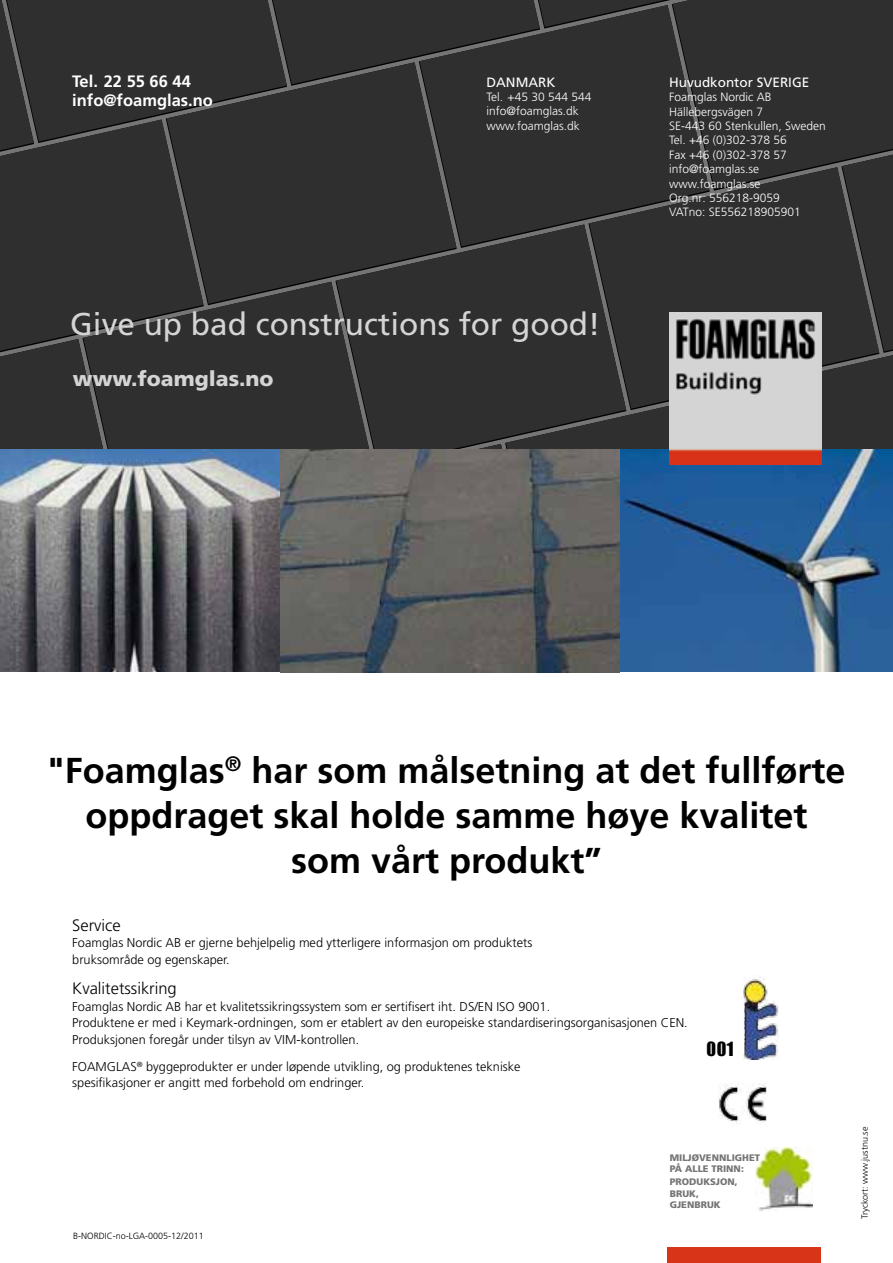
<style>
.page{position:relative;width:893px;height:1263px;background:#fff}
.page>*{position:absolute;margin:0;border:0;box-sizing:border-box;transform-origin:0 0}
.t1{font:700 36px/45px "Frutiger LT Std";color:#000;text-align:center}
.t2{font:31.5px "Frutiger LT Std";color:#d4d4d4}
.t3{font:900 21px "Frutiger LT Std";color:#d4d4d4}
.t4{font:18px "Impact";color:#000}
.t5{font:700 16.5px/19.8px "Frutiger LT Std";color:#fff}
.t6{font:300 16.5px "Frutiger LT Std";color:#000}
.t7{font:13.5px "Frutiger LT Std";color:#fff}
.t8{font:300 12.75px/16.5px "Frutiger LT Std";color:#000}
.t9{font:300 12px/14.4px "Frutiger LT Std";color:#fff}
.t10{font:900 9.45px/11.4px "Frutiger LT Std";color:#757575}
.t11{font:300 9px "Frutiger LT Std";color:#000}
</style>
<div class="page">
<div style="left:0;top:0;width:893px;height:449px;background:#2e2f2e"></div>
<div style="left:668px;top:1247px;width:152px;height:16px;background:#d83518"></div>
<img style="left:755px;top:1147px;width:57px;height:64px">
<img style="left:719px;top:1085px;width:48px;height:38px">
<img style="left:744px;top:977px;width:34px;height:82px">
<img style="left:0;top:449px;width:281px;height:223px">
<img style="left:281px;top:449px;width:612px;height:223px">
<img style="left:669px;top:312px;width:153px;height:153px">
<p class="t5" style="left:72px;top:71px;width:142px">Tel. 22 55 66 44 info@foamglas.no</p>
<p class="t7" style="left:669px;top:74px;width:142px">Huvudkontor SVERIGE</p>
<p class="t7" style="left:486px;top:74px;width:70px">DANMARK</p>
<p class="t9" style="left:486px;top:90px;width:106px">Tel. +45 30 544 544 info@foamglas.dk www.foamglas.dk</p>
<p class="t9" style="left:669px;top:90px;width:158px">Foamglas Nordic AB<br>Hällebergsvägen 7<br>SE-443 60 Stenkullen, Sweden<br>Tel. +46 (0)302-378 56<br>Fax +46 (0)302-378 57 info@foamglas.se www.foamglas.se<br>Org.nr: 556218-9059<br>VATno: SE556218905901</p>
<h2 class="t2" style="left:70px;top:306px;width:532px">Give up bad constructions for good!</h2>
<h3 class="t3" style="left:73px;top:366px;width:202px">www.foamglas.no</h3>
<h1 class="t1" style="left:47px;top:748px;width:800px">"Foamglas<sup>®</sup> har som målsetning at det fullførte oppdraget skal holde samme høye kvalitet som vårt produkt”</h1>
<p class="t6" style="left:72px;top:916px;width:50px">Service</p>
<p class="t8" style="left:72px;top:935px;width:462px">Foamglas Nordic AB er gjerne behjelpelig med ytterligere informasjon om produktets bruksområde og egenskaper.</p>
<p class="t6" style="left:72px;top:979px;width:106px">Kvalitetssikring</p>
<p class="t8" style="left:72px;top:998px;width:617px">Foamglas Nordic AB har et kvalitetssikringssystem som er sertifisert iht. DS/EN ISO 9001.<br>Produktene er med i Keymark-ordningen, som er etablert av den europeiske standardiseringsorganisasjonen CEN.<br>Produksjonen foregår under tilsyn av VIM-kontrollen.</p>
<p class="t8" style="left:72px;top:1058px;width:450px">FOAMGLAS<sup>®</sup> byggeprodukter er under løpende utvikling, og produktenes tekniske spesifikasjoner er angitt med forbehold om endringer.</p>
<h3 class="t4" style="left:706px;top:1034px;width:29px">001</h3>
<p class="t11" style="left:73px;top:1231px;width:132px">B-NORDIC-no-LGA-0005-12/2011</p>
<p class="t10" style="left:670px;top:1151px;width:92px">MILJØVENNLIGHET<br>PÅ ALLE TRINN:</p>
<p class="t10" style="left:670px;top:1176px;width:69px">PRODUKSJON,<br>BRUK,<br>GJENBRUK</p>
<p class="t11" style="left:859px;top:1219px;width:94px;rotate:-90deg">Tryckort: www.justnu.se</p>
</div>
